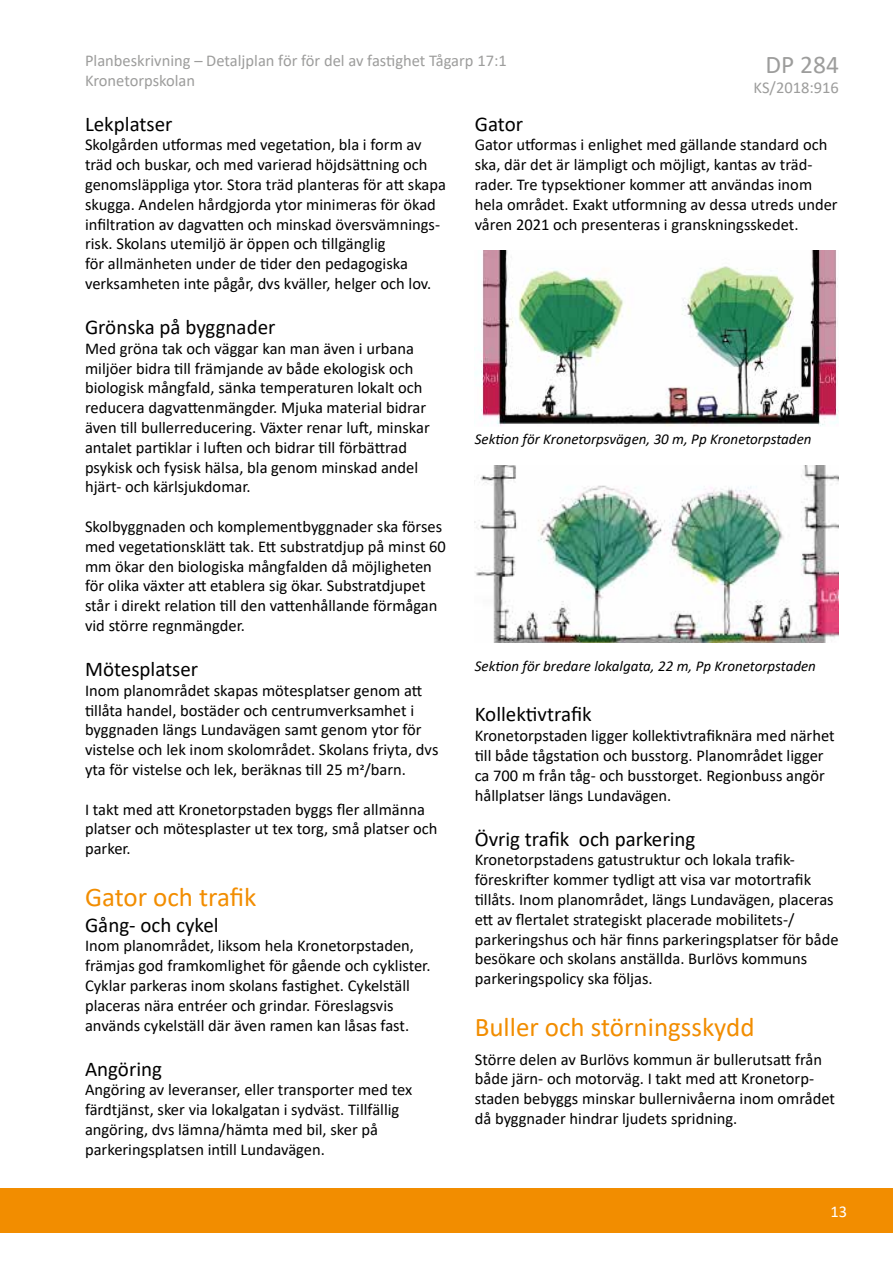
<style>
.page{position:relative;width:893px;height:1263px;background:#fff}
.page>*{position:absolute;margin:0;border:0;box-sizing:border-box;transform-origin:0 0}
.t1{font:27px "Calibri";color:#f28d00}
.t2{font:25.5px "Calibri";color:#9d9d9c}
.t3{font:21px "Calibri";color:#000}
.t4{font:16.5px/19.8px "Calibri";color:#000}
.t5{font:16.5px/19.8px "Calibri";color:#9d9d9c}
.t6{font:16.5px "Calibri";color:#fff}
.t7{font:italic 15px "Calibri";color:#000}
</style>
<div class="page">
<div style="left:0;top:1188px;width:893px;height:45px;background:#f28d00"></div>
<img style="left:475px;top:251px;width:364px;height:175px">
<img style="left:475px;top:466px;width:364px;height:176px">
<p class="t5" style="left:85px;top:51px;width:423px">Planbeskrivning – Detaljplan för för del av fastighet Tågarp 17:1<br>Kronetorpskolan</p>
<h2 class="t2" style="left:766px;top:47px;width:75px">DP 284</h2>
<p class="t5" style="left:754px;top:77px;width:87px">KS/2018:916</p>
<p class="t3" style="left:85px;top:109px;width:89px">Lekplatser</p>
<p class="t4" style="left:85px;top:135px;width:362px">Skolgården utformas med vegetation, bla i form av träd och buskar, och med varierad höjdsättning och genomsläppliga ytor. Stora träd planteras för att skapa skugga. Andelen hårdgjorda ytor minimeras för ökad infiltration av dagvatten och minskad översvämnings&shy;risk. Skolans utemiljö är öppen och tillgänglig<br>för allmänheten under de tider den pedagogiska verksamheten inte pågår, dvs kväller, helger och lov.</p>
<p class="t3" style="left:85px;top:312px;width:192px">Grönska på byggnader</p>
<p class="t4" style="left:85px;top:338px;width:346px">Med gröna tak och väggar kan man även i urbana miljöer bidra till främjande av både ekologisk och biologisk mångfald, sänka temperaturen lokalt och reducera dagvattenmängder. Mjuka material bidrar även till bullerreducering. Växter renar luft, minskar antalet partiklar i luften och bidrar till förbättrad psykisk och fysisk hälsa, bla genom minskad andel hjärt- och kärlsjukdomar.</p>
<p class="t4" style="left:85px;top:516px;width:362px">Skolbyggnaden och komplementbyggnader ska förses med vegetationsklätt tak. Ett substratdjup på minst 60 mm ökar den biologiska mångfalden då möjligheten för olika växter att etablera sig ökar. Substratdjupet står i direkt relation till den vattenhållande förmågan vid större regnmängder.</p>
<p class="t3" style="left:85px;top:654px;width:115px">Mötesplatser</p>
<p class="t4" style="left:85px;top:680px;width:355px">Inom planområdet skapas mötesplatser genom att tillåta handel, bostäder och centrumverksamhet i byggnaden längs Lundavägen samt genom ytor för vistelse och lek inom skolområdet. Skolans friyta, dvs yta för vistelse och lek, beräknas till 25 m2/barn.</p>
<p class="t4" style="left:85px;top:799px;width:354px">I takt med att Kronetorpstaden byggs fler allmänna platser och mötesplaster ut tex torg, små platser och parker.</p>
<h1 class="t1" style="left:85px;top:879px;width:173px">Gator och trafik</h1>
<p class="t3" style="left:85px;top:910px;width:135px">Gång- och cykel</p>
<p class="t4" style="left:85px;top:936px;width:347px">Inom planområdet, liksom hela Kronetorpstaden, främjas god framkomlighet för gående och cyklister.<br>Cyklar parkeras inom skolans fastighet. Cykelställ placeras nära entréer och grindar. Föreslagsvis används cykelställ där även ramen kan låsas fast.</p>
<p class="t3" style="left:85px;top:1054px;width:79px">Angöring</p>
<p class="t4" style="left:85px;top:1080px;width:329px">Angöring av leveranser, eller transporter med tex färdtjänst, sker via lokalgatan i sydväst. Tillfällig angöring, dvs lämna/hämta med bil, sker på parkeringsplatsen intill Lundavägen.</p>
<p class="t3" style="left:475px;top:109px;width:50px">Gator</p>
<p class="t4" style="left:475px;top:135px;width:364px">Gator utformas i enlighet med gällande standard och ska, där det är lämpligt och möjligt, kantas av träd&shy;rader. Tre typsektioner kommer att användas inom hela området. Exakt utformning av dessa utreds under våren 2021 och presenteras i granskningsskedet.</p>
<p class="t7" style="left:475px;top:429px;width:338px">Sektion för Kronetorpsvägen, 30 m, Pp Kronetorpstaden</p>
<p class="t7" style="left:475px;top:655px;width:343px">Sektion för bredare lokalgata, 22 m, Pp Kronetorpstaden</p>
<p class="t3" style="left:475px;top:700px;width:118px">Kollektivtrafik</p>
<p class="t4" style="left:475px;top:725px;width:361px">Kronetorpstaden ligger kollektivtrafiknära med närhet till både tågstation och busstorg. Planområdet ligger ca 700 m från tåg- och busstorget. Regionbuss angör hållplatser längs Lundavägen.</p>
<p class="t3" style="left:475px;top:824px;width:222px">Övrig trafik och parkering</p>
<p class="t4" style="left:475px;top:849px;width:365px">Kronetorpstadens gatustruktur och lokala trafik&shy;föreskrifter kommer tydligt att visa var motortrafik tillåts. Inom planområdet, längs Lundavägen, placeras ett av flertalet strategiskt placerade mobilitets-/ parkeringshus och här finns parkeringsplatser för både besökare och skolans anställda. Burlövs kommuns parkeringspolicy ska följas.</p>
<h1 class="t1" style="left:475px;top:1008px;width:281px">Buller och störningsskydd</h1>
<p class="t4" style="left:475px;top:1049px;width:362px">Större delen av Burlövs kommun är bullerutsatt från både järn- och motorväg. I takt med att Kronetorp&shy;staden bebyggs minskar bullernivåerna inom området då byggnader hindrar ljudets spridning.</p>
<p class="t6" style="left:831px;top:1200px;width:18px">13</p>
</div>
